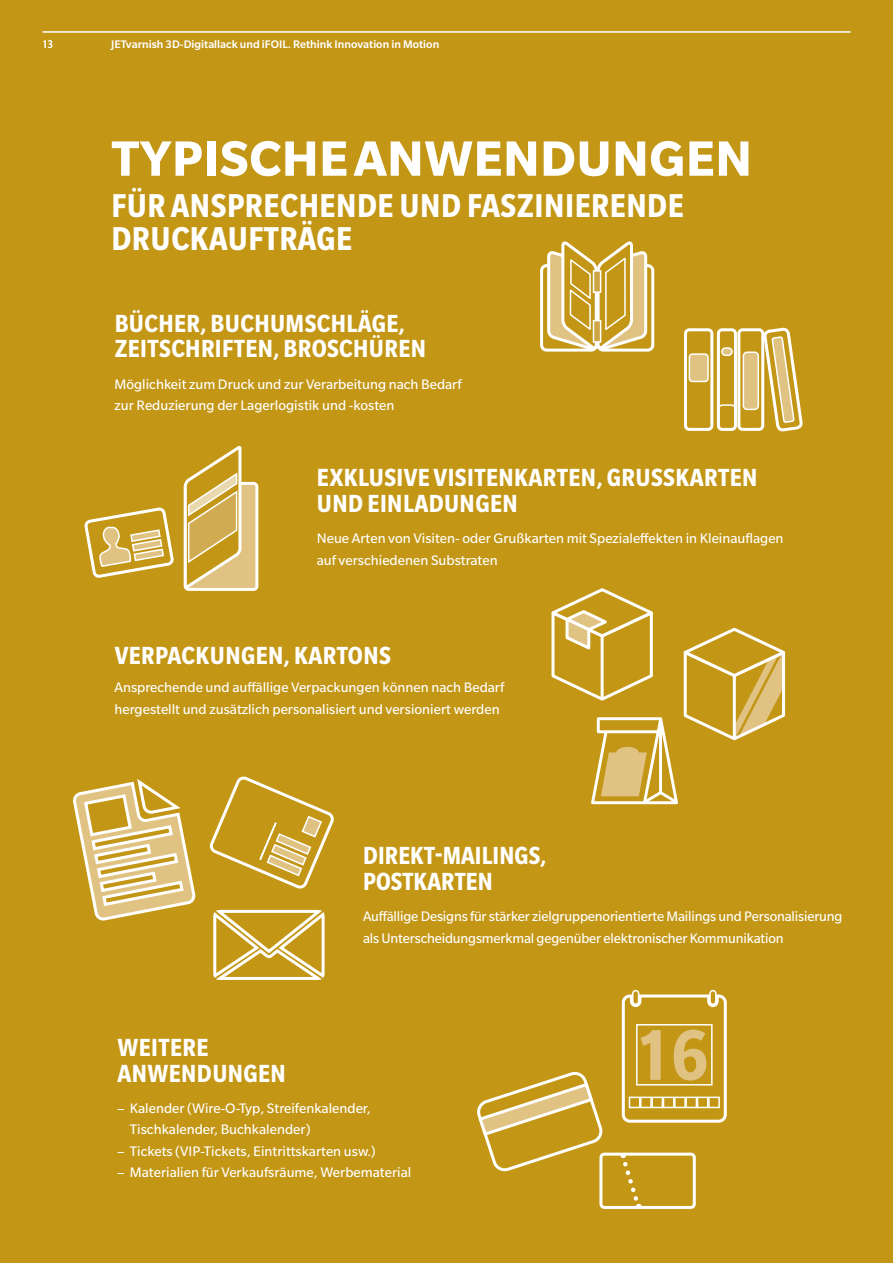
<style>
.page{position:relative;width:893px;height:1263px;background:#c39616}
.page>*{position:absolute;margin:0;border:0;box-sizing:border-box;transform-origin:0 0}
.t1{font:700 condensed 78px "Slate Pro";color:#e0c283}
.t2{font:700 54px "Slate Pro";letter-spacing:.01em;color:#fff}
.t3{font:700 condensed 36px/33px "Slate Pro";letter-spacing:.015em;color:#fff}
.t4{font:700 condensed 27px/25.5px "Slate Pro";letter-spacing:.015em;color:#fff}
.t5{font:15px/21.3px "Slate Pro";color:#fff}
.t6{font:500 12px "Slate Pro";color:#fff}
.t7{font:condensed 12px "Slate Pro";color:#fff}
</style>
<div class="page">
<div style="left:540px;top:264px;width:58px;height:88px;border:3px solid #fff;border-radius:5px"></div>
<div style="left:597px;top:264px;width:57px;height:88px;border:3px solid #fff;border-radius:5px"></div>
<svg style="left:546px;top:241px;width:103px;height:111px"></svg>
<div style="left:684px;top:328px;width:29px;height:103px;border:3px solid #fff;border-radius:4px"></div>
<div style="left:717px;top:328px;width:20px;height:103px;border:3px solid #fff;border-radius:4px"></div>
<div style="left:737px;top:328px;width:27px;height:103px;border:3px solid #fff;border-radius:4px"></div>
<div style="left:689px;top:354px;width:19px;height:27px;background:#e0c283;border-radius:3px"></div>
<div style="left:689px;top:353px;width:20px;height:29px;border:2px solid #fff;border-radius:3px"></div>
<div style="left:743px;top:352px;width:15px;height:57px;background:#e0c283;border-radius:4px"></div>
<div style="left:743px;top:351px;width:16px;height:59px;border:2px solid #fff;border-radius:4px"></div>
<div style="left:718px;top:404px;width:18px;height:26px;border:2px solid #fff;border-radius:4px"></div>
<div style="left:722px;top:348px;width:10px;height:7px;background:#e0c283;border-radius:4px"></div>
<div style="left:721px;top:347px;width:12px;height:9px;border:2px solid #fff;border-radius:4px"></div>
<svg style="left:764px;top:327px;width:38px;height:105px"></svg>
<div style="left:185px;top:483px;width:72px;height:106px;background:#e0c283;border-radius:3px"></div>
<div style="left:184px;top:482px;width:74px;height:109px;border:3px solid #fff;border-radius:3px"></div>
<svg style="left:183px;top:445px;width:61px;height:146px"></svg>
<svg style="left:86px;top:507px;width:88px;height:71px"></svg>
<svg style="left:213px;top:909px;width:112px;height:71px"></svg>
<svg style="left:73px;top:779px;width:122px;height:142px"></svg>
<svg style="left:209px;top:776px;width:125px;height:113px"></svg>
<div style="left:632px;top:990px;width:7px;height:15px;border:2px solid #fff;border-radius:3px"></div>
<div style="left:709px;top:990px;width:8px;height:15px;border:2px solid #fff;border-radius:3px"></div>
<svg style="left:621px;top:993px;width:106px;height:130px"></svg>
<div style="left:636px;top:1024px;width:77px;height:61px;border:2px solid #fff"></div>
<div style="left:629px;top:1096px;width:11px;height:12px;border:2px solid #fff"></div>
<div style="left:640px;top:1096px;width:12px;height:12px;border:2px solid #fff"></div>
<div style="left:651px;top:1096px;width:12px;height:12px;border:2px solid #fff"></div>
<div style="left:663px;top:1096px;width:11px;height:12px;border:2px solid #fff"></div>
<div style="left:674px;top:1096px;width:12px;height:12px;border:2px solid #fff"></div>
<div style="left:685px;top:1096px;width:12px;height:12px;border:2px solid #fff"></div>
<div style="left:697px;top:1096px;width:11px;height:12px;border:2px solid #fff"></div>
<div style="left:708px;top:1096px;width:12px;height:12px;border:2px solid #fff"></div>
<div style="left:599px;top:1152px;width:97px;height:57px;border:3px solid #fff;border-radius:3px"></div>
<svg style="left:620px;top:1153px;width:23px;height:55px"></svg>
<svg style="left:551px;top:588px;width:235px;height:216px"></svg>
<svg style="left:477px;top:1071px;width:126px;height:101px"></svg>
<hr style="left:43px;top:32px;width:807px;height:1px;background:#fff">
<p class="t7" style="left:43px;top:38px;width:12px">13</p>
<p class="t6" style="left:111px;top:38px;width:330px">JETvarnish 3D-Digitallack und iFOIL. Rethink Innovation in Motion</p>
<h2 class="t2" style="left:111px;top:129px;width:642px">TYPISCHE ANWENDUNGEN</h2>
<h3 class="t3" style="left:111px;top:189px;width:574px">FÜR ANSPRECHENDE UND FASZINIERENDE<br>DRUCKAUFTRÄGE</h3>
<h3 class="t4" style="left:115px;top:310px;width:313px">BÜCHER, BUCHUMSCHLÄGE,<br>ZEITSCHRIFTEN, BROSCHÜREN</h3>
<p class="t5" style="left:114px;top:373px;width:349px">Möglichkeit zum Druck und zur Verarbeitung nach Bedarf zur Reduzierung der Lagerlogistik und -kosten</p>
<h3 class="t4" style="left:317px;top:465px;width:442px">EXKLUSIVE VISITENKARTEN, GRUSSKARTEN<br>UND EINLADUNGEN</h3>
<p class="t5" style="left:317px;top:528px;width:468px">Neue Arten von Visiten- oder Grußkarten mit Spezialeffekten in Kleinauflagen auf verschiedenen Substraten</p>
<h3 class="t4" style="left:115px;top:643px;width:278px">VERPACKUNGEN, KARTONS</h3>
<p class="t5" style="left:114px;top:677px;width:391px">Ansprechende und auffällige Verpackungen können nach Bedarf hergestellt und zusätzlich personalisiert und versioniert werden</p>
<h3 class="t4" style="left:363px;top:843px;width:184px">DIREKT-MAILINGS,<br>POSTKARTEN</h3>
<p class="t5" style="left:363px;top:906px;width:481px">Auffällige Designs für stärker zielgruppenorientierte Mailings und Personalisierung als Unterscheidungsmerkmal gegenüber elektronischer Kommunikation</p>
<h3 class="t4" style="left:117px;top:1035px;width:170px">WEITERE<br>ANWENDUNGEN</h3>
<p class="t5" style="left:130px;top:1097px;width:242px;text-indent:-13px">– Kalender (Wire-O-Typ, Streifenkalender,<br>Tischkalender, Buchkalender)</p>
<p class="t5" style="left:117px;top:1140px;width:260px">– Tickets (VIP-Tickets, Eintrittskarten usw.)</p>
<p class="t5" style="left:117px;top:1161px;width:296px">– Materialien für Verkaufsräume, Werbematerial</p>
<h1 class="t1" style="left:636px;top:1014px;width:74px">16</h1>
</div>
